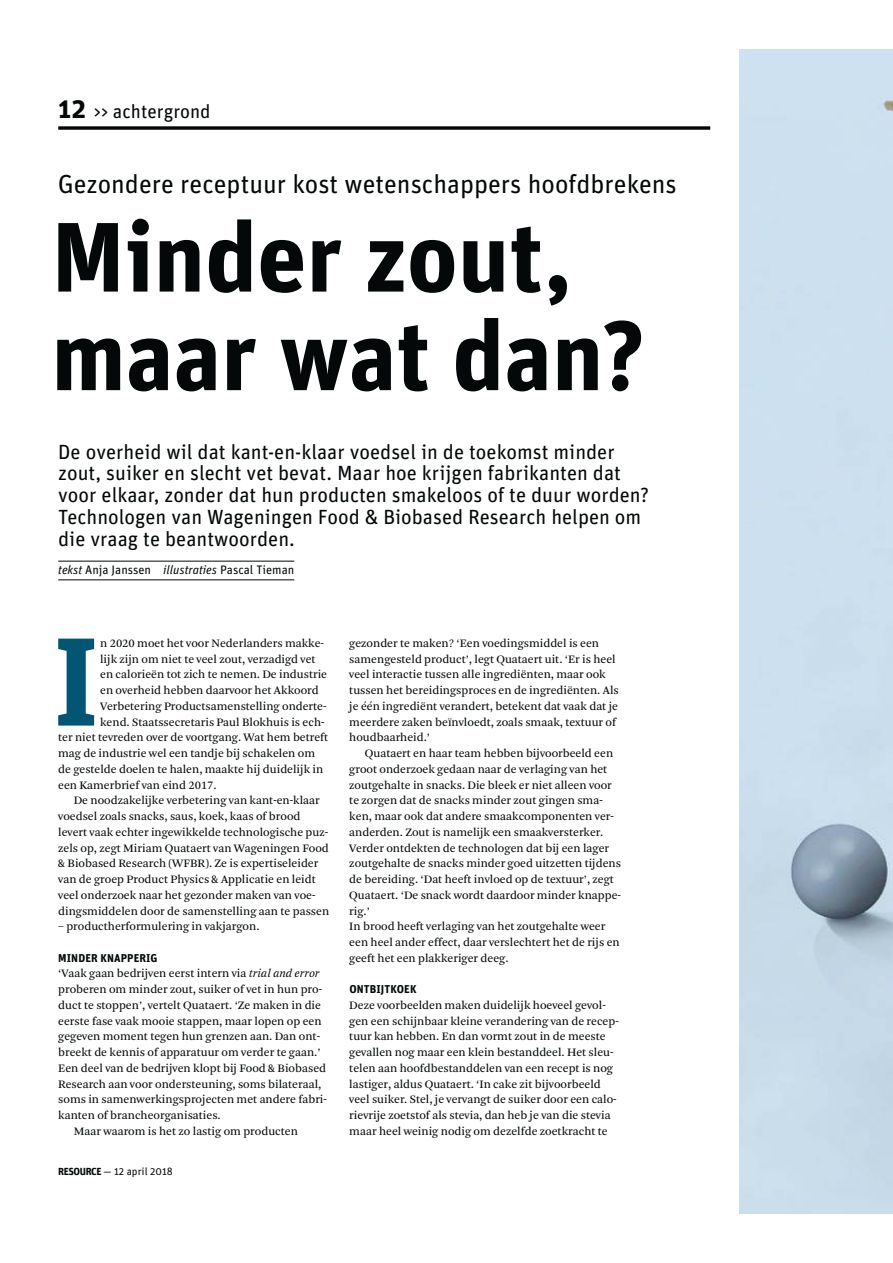
<style>
.page{position:relative;width:893px;height:1263px;background:#fff}
.page>*{position:absolute;margin:0;border:0;box-sizing:border-box;transform-origin:0 0}
.t1{font:700 125.1px "Unit OT";color:#035673}
.t2{font:700 98.55px/98.6px "Unit OT";color:#040809}
.t3{font:25.95px "Unit OT";color:#040809}
.t4{font:20.55px/21.9px "Unit OT";color:#040809}
.t5{font:19.2px "Unit OT";color:#040809}
.t6{font:12.3px "Unit OT";color:#040809}
.t7{font:11.85px/15.8px "Arnhem Blond";color:#040809}
.t8{font:700 11.4px "Unit OT";letter-spacing:.01em;color:#040809}
.t9{font:10.5px "Unit OT";color:#040809}
.s1{font-weight:700;font-size:27.45px}
.s2{font-style:italic}
.s3{font-weight:700;font-size:10.2px}
.s4{font-size:10.2px}
</style>
<div class="page">
<img style="left:739px;top:49px;width:154px;height:1164px">
<svg style="left:58px;top:126px;width:652px;height:4px;background:#272b2c"></svg>
<hr style="left:58px;top:580px;width:236px;height:1px;background:#040809">
<hr style="left:58px;top:561px;width:236px;height:1px;background:#040809">
<h3 class="t5" style="left:58px;top:104px;width:154px"><span class="s1">12</span> &gt;&gt; achtergrond</h3>
<h3 class="t3" style="left:58px;top:174px;width:621px">Gezondere receptuur kost wetenschappers hoofdbrekens</h3>
<h2 class="t2" style="left:51px;top:216px;width:595px">Minder zout, maar wat dan?</h2>
<p class="t4" style="left:58px;top:442px;width:593px">De overheid wil dat kant-en-klaar voedsel in de toekomst minder zout, suiker en slecht vet bevat. Maar hoe krijgen fabrikanten dat voor elkaar, zonder dat hun producten smakeloos of te duur worden?<br>Technologen van Wageningen Food &amp; Biobased Research helpen om die vraag te beantwoorden.</p>
<p class="t6" style="left:58px;top:566px;width:238px"><span class="s2">tekst</span> Anja Janssen <span class="s2">illustraties</span> Pascal Tieman</p>
<h1 class="t1" style="left:52px;top:636px;width:49px">I</h1>
<p class="t7" style="left:100px;top:636px;width:225px">n 2020 moet het voor Nederlanders makke-</p>
<p class="t7" style="left:100px;top:652px;width:217px">lijk zijn om niet te veel zout, verzadigd vet</p>
<p class="t7" style="left:100px;top:668px;width:228px">en calorieën tot zich te nemen. De industrie</p>
<p class="t7" style="left:100px;top:684px;width:220px">en overheid hebben daarvoor het Akkoord</p>
<p class="t7" style="left:100px;top:699px;width:228px">Verbetering Productsamenstelling onderte-</p>
<p class="t7" style="left:100px;top:715px;width:226px">kend. Staatssecretaris Paul Blokhuis is ech-</p>
<p class="t7" style="left:58px;top:731px;width:272px">ter niet tevreden over de voortgang. Wat hem betreft</p>
<p class="t7" style="left:58px;top:747px;width:258px">mag de industrie wel een tandje bij schakelen om</p>
<p class="t7" style="left:58px;top:762px;width:267px">de gestelde doelen te halen, maakte hij duidelijk in</p>
<p class="t7" style="left:58px;top:778px;width:160px">een Kamerbrief van eind 2017.</p>
<p class="t7" style="left:74px;top:794px;width:247px">De noodzakelijke verbetering van kant-en-klaar</p>
<p class="t7" style="left:58px;top:809px;width:244px">voedsel zoals snacks, saus, koek, kaas of brood</p>
<p class="t7" style="left:58px;top:825px;width:271px">levert vaak echter ingewikkelde technologische puz-</p>
<p class="t7" style="left:58px;top:841px;width:272px">zels op, zegt Miriam Quataert van Wageningen Food</p>
<p class="t7" style="left:58px;top:857px;width:262px">&amp; Biobased Research (WFBR). Ze is expertiseleider</p>
<p class="t7" style="left:58px;top:872px;width:259px">van de groep Product Physics &amp; Applicatie en leidt</p>
<p class="t7" style="left:58px;top:888px;width:259px">veel onderzoek naar het gezonder maken van voe-</p>
<p class="t7" style="left:58px;top:904px;width:272px">dingsmiddelen door de samenstelling aan te passen</p>
<p class="t7" style="left:58px;top:920px;width:203px">– productherformulering in vakjargon.</p>
<p class="t8" style="left:58px;top:954px;width:101px">MINDER KNAPPERIG</p>
<p class="t7" style="left:58px;top:967px;width:263px">‘Vaak gaan bedrijven eerst intern via <span class="s2">trial and error</span></p>
<p class="t7" style="left:58px;top:983px;width:265px">proberen om minder zout, suiker of vet in hun pro-</p>
<p class="t7" style="left:58px;top:998px;width:264px">duct te stoppen’, vertelt Quataert. ‘Ze maken in die</p>
<p class="t7" style="left:58px;top:1014px;width:265px">eerste fase vaak mooie stappen, maar lopen op een</p>
<p class="t7" style="left:58px;top:1030px;width:263px">gegeven moment tegen hun grenzen aan. Dan ont-</p>
<p class="t7" style="left:58px;top:1046px;width:264px">breekt de kennis of apparatuur om verder te gaan.’</p>
<p class="t7" style="left:58px;top:1061px;width:269px">Een deel van de bedrijven klopt bij Food &amp; Biobased</p>
<p class="t7" style="left:58px;top:1077px;width:265px">Research aan voor ondersteuning, soms bilateraal,</p>
<p class="t7" style="left:58px;top:1093px;width:270px">soms in samenwerkingsprojecten met andere fabri-</p>
<p class="t7" style="left:58px;top:1109px;width:164px">kanten of brancheorganisaties.</p>
<p class="t7" style="left:74px;top:1124px;width:226px">Maar waarom is het zo lastig om producten</p>
<p class="t9" style="left:58px;top:1167px;width:116px"><span class="s3">RESOURCE</span> <span class="s4">—</span> 12 april 2018</p>
<p class="t7" style="left:349px;top:636px;width:271px">gezonder te maken? ‘Een voedingsmiddel is een samengesteld product’, legt Quataert uit. ‘Er is heel veel interactie tussen alle ingrediënten, maar ook tussen het bereidingsproces en de ingrediënten. Als je één ingrediënt verandert, betekent dat vaak dat je meerdere zaken beïnvloedt, zoals smaak, textuur of houdbaarheid.’</p>
<p class="t7" style="left:349px;top:747px;width:273px;text-indent:16px">Quataert en haar team hebben bijvoorbeeld een groot onderzoek gedaan naar de verlaging van het zoutgehalte in snacks. Die bleek er niet alleen voor te zorgen dat de snacks minder zout gingen sma&shy;ken, maar ook dat andere smaakcomponenten ver&shy;anderden. Zout is namelijk een smaakversterker.<br>Verder ontdekten de technologen dat bij een lager zoutgehalte de snacks minder goed uitzetten tijdens de bereiding. ‘Dat heeft invloed op de textuur’, zegt Quataert. ‘De snack wordt daardoor minder knappe&shy;rig.’<br>In brood heeft verlaging van het zoutgehalte weer een heel ander effect, daar verslechtert het de rijs en geeft het een plakkeriger deeg.</p>
<p class="t8" style="left:349px;top:985px;width:69px">ONTBIJTKOEK</p>
<p class="t7" style="left:349px;top:998px;width:271px">Deze voorbeelden maken duidelijk hoeveel gevol&shy;gen een schijnbaar kleine verandering van de recep&shy;tuur kan hebben. En dan vormt zout in de meeste gevallen nog maar een klein bestanddeel. Het sleu&shy;telen aan hoofdbestanddelen van een recept is nog lastiger, aldus Quataert. ‘In cake zit bijvoorbeeld veel suiker. Stel, je vervangt de suiker door een calo&shy;rievrije zoetstof als stevia, dan heb je van die stevia maar heel weinig nodig om dezelfde zoetkracht te</p>
</div>
